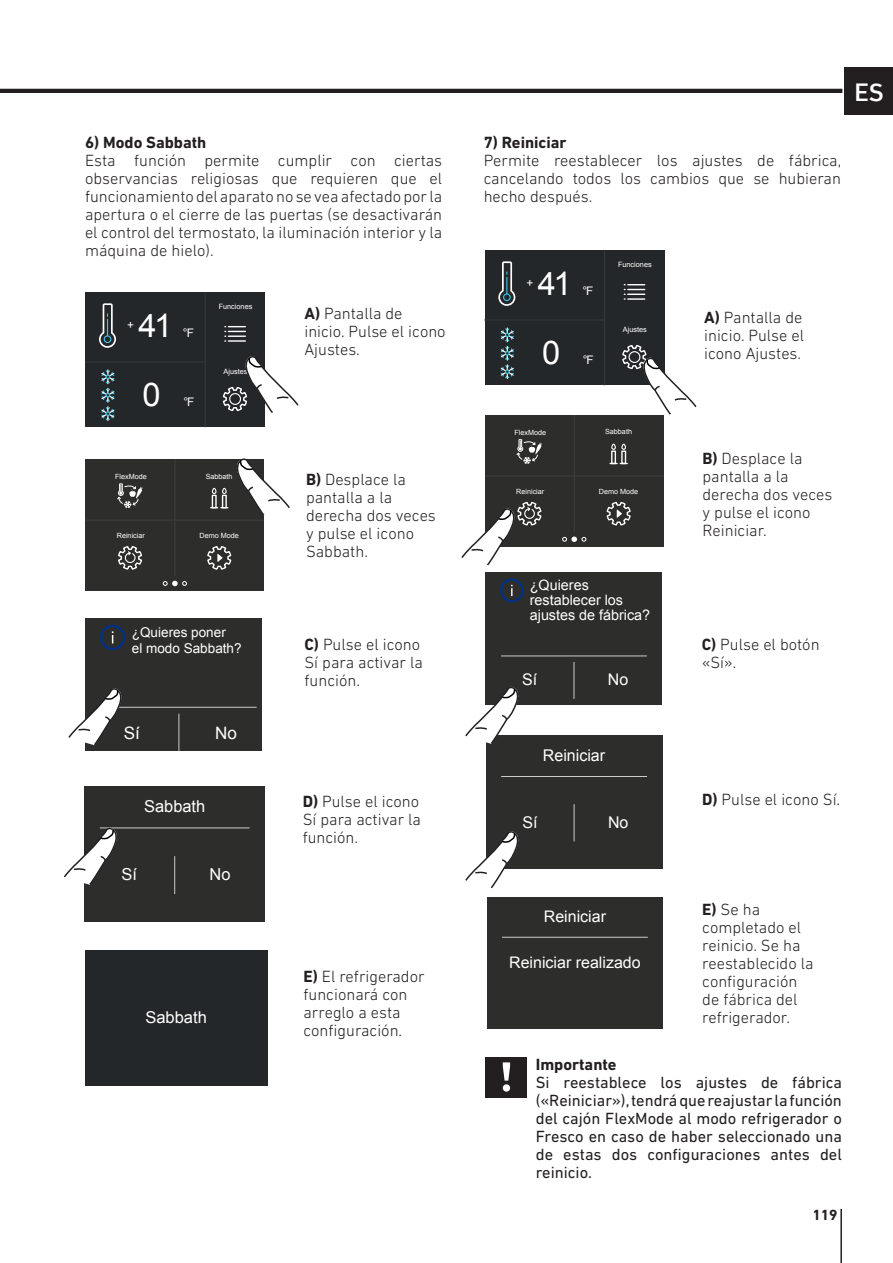
<style>
.page{position:relative;width:893px;height:1263px;background:#fff}
.page>*{position:absolute;margin:0;border:0;box-sizing:border-box;transform-origin:0 0}
.t1{font:32.55px "Arial";color:#fff}
.t2{font:500 25.5px "DIN Next LT Pro";color:#fff}
.t3{font:17.1px "Arial";color:#fff}
.t4{font:300 16.5px/18px "DIN Next LT Pro";color:#231f20}
.t5{font:16.5px/18px "DIN Next LT Pro";color:#231f20;text-align:justify}
.t6{font:700 16.5px "DIN Next LT Pro";color:#231f20}
.t7{font:16.5px "Arial";color:#fff}
.t8{font:16.35px "Arial";color:#fff}
.t9{font:16.2px "Arial";color:#fff}
.t10{font:16.05px "Arial";color:#fff}
.t11{font:15.9px "Arial";color:#fff}
.t12{font:700 15px "DIN Next LT Pro";color:#231f20}
.t13{font:14.4px/14.9px "Arial";color:#fff}
.t14{font:13.5px/15.9px "Arial";color:#fff}
.t15{font:11.85px "Arial";color:#fff}
.t16{font:7.35px "Arial";color:#fff}
.t17{font:7.2px "Arial";color:#fff}
.s1{font-weight:700}
</style>
<div class="page">
<hr style="left:0;top:89px;width:842px;height:4px;background:#231f20">
<div style="left:85px;top:951px;width:182px;height:135px;background:#242729"></div>
<div style="left:85px;top:618px;width:177px;height:133px;background:#2d2d2c"></div>
<hr style="left:101px;top:707px;width:156px;height:1px;background:#cccccb">
<hr style="left:179px;top:714px;width:1px;height:37px;background:#cccccb">
<div style="left:100px;top:625px;width:25px;height:25px;border:2px solid #003186;border-radius:50%"></div>
<div style="left:84px;top:786px;width:180px;height:135px;background:#2d2d2c"></div>
<hr style="left:100px;top:828px;width:150px;height:1px;background:#cccccb">
<hr style="left:174px;top:856px;width:1px;height:38px;background:#cccccb">
<div style="left:86px;top:459px;width:178px;height:132px;background:#2d2d2c"></div>
<hr style="left:174px;top:459px;width:1px;height:117px;background:#3e3e3d">
<hr style="left:86px;top:520px;width:178px;height:1px;background:#3e3e3d">
<svg style="left:163px;top:581px;width:24px;height:5px"></svg>
<svg style="left:207px;top:546px;width:25px;height:24px"></svg>
<svg style="left:118px;top:546px;width:24px;height:24px"></svg>
<div style="left:212px;top:495px;width:5px;height:13px;border:1px solid #fff"></div>
<div style="left:222px;top:495px;width:5px;height:13px;border:1px solid #fff"></div>
<svg style="left:212px;top:488px;width:15px;height:6px"></svg>
<svg style="left:211px;top:507px;width:17px;height:1px"></svg>
<svg style="left:117px;top:483px;width:26px;height:25px"></svg>
<div style="left:485px;top:415px;width:178px;height:132px;background:#2d2d2c"></div>
<hr style="left:574px;top:415px;width:1px;height:117px;background:#3e3e3d">
<hr style="left:485px;top:475px;width:178px;height:1px;background:#3e3e3d">
<svg style="left:562px;top:536px;width:24px;height:6px"></svg>
<svg style="left:606px;top:501px;width:25px;height:25px"></svg>
<div style="left:611px;top:450px;width:5px;height:14px;border:1px solid #fff"></div>
<div style="left:621px;top:450px;width:5px;height:14px;border:1px solid #fff"></div>
<svg style="left:611px;top:444px;width:15px;height:6px"></svg>
<svg style="left:610px;top:463px;width:17px;height:1px"></svg>
<svg style="left:516px;top:439px;width:26px;height:25px"></svg>
<div style="left:85px;top:292px;width:180px;height:135px;background:#242729"></div>
<hr style="left:205px;top:292px;width:1px;height:135px;background:#35383a">
<svg style="left:225px;top:326px;width:20px;height:16px"></svg>
<svg style="left:99px;top:303px;width:17px;height:45px"></svg>
<svg style="left:101px;top:369px;width:14px;height:52px"></svg>
<hr style="left:85px;top:361px;width:120px;height:1px;background:#35383a">
<div style="left:485px;top:250px;width:179px;height:135px;background:#242729"></div>
<hr style="left:604px;top:250px;width:1px;height:135px;background:#35383a">
<svg style="left:624px;top:284px;width:21px;height:16px"></svg>
<svg style="left:498px;top:261px;width:18px;height:45px"></svg>
<svg style="left:500px;top:327px;width:14px;height:52px"></svg>
<hr style="left:485px;top:319px;width:120px;height:2px;background:#35383a">
<div style="left:486px;top:572px;width:176px;height:133px;background:#2d2d2c"></div>
<hr style="left:501px;top:656px;width:146px;height:1px;background:#cdcccb">
<hr style="left:574px;top:662px;width:1px;height:37px;background:#cdcccb">
<svg style="left:511px;top:585px;width:2px;height:11px"></svg>
<div style="left:500px;top:579px;width:24px;height:23px;border:2px solid #003186;border-radius:50%"></div>
<div style="left:486px;top:735px;width:176px;height:134px;background:#2d2d2c"></div>
<hr style="left:501px;top:776px;width:146px;height:1px;background:#cccccb">
<hr style="left:574px;top:804px;width:1px;height:37px;background:#cccccb">
<div style="left:487px;top:897px;width:175px;height:131px;background:#2d2d2c"></div>
<hr style="left:502px;top:937px;width:146px;height:1px;background:#cccccb">
<div style="left:844px;top:67px;width:49px;height:48px;background:#231f20"></div>
<hr style="left:840px;top:1209px;width:2px;height:54px;background:#231f20">
<svg style="left:622px;top:344px;width:75px;height:72px"></svg>
<svg style="left:465px;top:831px;width:54px;height:58px"></svg>
<svg style="left:461px;top:501px;width:81px;height:65px"></svg>
<svg style="left:465px;top:685px;width:54px;height:59px"></svg>
<svg style="left:222px;top:356px;width:77px;height:57px"></svg>
<svg style="left:236px;top:458px;width:54px;height:58px"></svg>
<svg style="left:68px;top:688px;width:56px;height:58px"></svg>
<svg style="left:64px;top:827px;width:55px;height:58px"></svg>
<div style="left:486px;top:1057px;width:41px;height:40px;background:#231f20"></div>
<svg style="left:503px;top:1062px;width:7px;height:29px"></svg>
<p class="t6" style="left:85px;top:133px;width:123px">6) Modo Sabbath</p>
<p class="t4" style="left:85px;top:152px;width:359px;text-align:justify">Esta función permite cumplir con ciertas observancias religiosas que requieren que el funcionamiento del aparato no se vea afectado por la apertura o el cierre de las puertas (se desactivarán el control del termostato, la iluminación interior y la máquina de hielo).</p>
<p class="t15" style="left:127px;top:317px;width:8px">+</p>
<p class="t1" style="left:138px;top:304px;width:35px">41</p>
<p class="t15" style="left:183px;top:325px;width:13px">°F</p>
<p class="t1" style="left:143px;top:374px;width:20px">0</p>
<p class="t15" style="left:183px;top:394px;width:13px">°F</p>
<p class="t16" style="left:219px;top:302px;width:35px">Funciones</p>
<p class="t16" style="left:224px;top:367px;width:25px">Ajustes</p>
<p class="t17" style="left:115px;top:472px;width:33px">FlexMode</p>
<p class="t17" style="left:206px;top:471px;width:29px">Sabbath</p>
<p class="t17" style="left:117px;top:531px;width:30px">Reiniciar</p>
<p class="t17" style="left:199px;top:531px;width:41px">Demo Mode</p>
<p class="t14" style="left:132px;top:625px;width:111px">¿Quieres poner<br>el modo Sabbath?</p>
<p class="t3" style="left:124px;top:721px;width:18px">Sí</p>
<p class="t3" style="left:215px;top:721px;width:23px">No</p>
<p class="t7" style="left:144px;top:795px;width:63px">Sabbath</p>
<p class="t7" style="left:122px;top:863px;width:17px">Sí</p>
<p class="t7" style="left:210px;top:863px;width:23px">No</p>
<p class="t8" style="left:145px;top:1007px;width:63px">Sabbath</p>
<p class="t4" style="left:304px;top:304px;width:143px"><span class="s1">A)</span> Pantalla de inicio. Pulse el icono<br>Ajustes.</p>
<p class="t4" style="left:306px;top:470px;width:131px"><span class="s1">B)</span> Desplace la pantalla a la derecha dos veces y pulse el icono<br>Sabbath.</p>
<p class="t4" style="left:304px;top:635px;width:120px"><span class="s1">C)</span> Pulse el icono<br>Sí para activar la función.</p>
<p class="t4" style="left:303px;top:792px;width:120px;text-align:justify"><span class="s1">D)</span> Pulse el icono Sí para activar la función.</p>
<p class="t4" style="left:303px;top:967px;width:123px"><span class="s1">E)</span> El refrigerador funcionará con arreglo a esta configuración.</p>
<p class="t6" style="left:484px;top:133px;width:84px">7) Reiniciar</p>
<p class="t4" style="left:484px;top:152px;width:359px;text-align:justify">Permite reestablecer los ajustes de fábrica, cancelando todos los cambios que se hubieran hecho después.</p>
<h2 class="t2" style="left:854px;top:78px;width:31px">ES</h2>
<p class="t15" style="left:526px;top:275px;width:8px">+</p>
<p class="t1" style="left:538px;top:262px;width:35px">41</p>
<p class="t15" style="left:582px;top:283px;width:13px">°F</p>
<p class="t1" style="left:542px;top:332px;width:20px">0</p>
<p class="t15" style="left:583px;top:353px;width:13px">°F</p>
<p class="t16" style="left:618px;top:260px;width:35px">Funciones</p>
<p class="t16" style="left:623px;top:325px;width:25px">Ajustes</p>
<p class="t4" style="left:704px;top:308px;width:101px;text-align:justify"><span class="s1">A)</span> Pantalla de inicio. Pulse el icono Ajustes.</p>
<p class="t17" style="left:514px;top:428px;width:33px">FlexMode</p>
<p class="t17" style="left:605px;top:427px;width:29px">Sabbath</p>
<p class="t17" style="left:516px;top:487px;width:30px">Reiniciar</p>
<p class="t17" style="left:599px;top:487px;width:41px">Demo Mode</p>
<p class="t13" style="left:530px;top:578px;width:122px">¿Quieres restablecer los ajustes de fábrica?</p>
<p class="t10" style="left:522px;top:669px;width:17px">Sí</p>
<p class="t10" style="left:608px;top:669px;width:22px">No</p>
<p class="t9" style="left:543px;top:745px;width:64px">Reiniciar</p>
<p class="t9" style="left:522px;top:811px;width:17px">Sí</p>
<p class="t9" style="left:608px;top:811px;width:22px">No</p>
<p class="t4" style="left:702px;top:449px;width:131px"><span class="s1">B)</span> Desplace la pantalla a la derecha dos veces y pulse el icono<br>Reiniciar.</p>
<p class="t4" style="left:702px;top:635px;width:119px"><span class="s1">C)</span> Pulse el botón «Sí».</p>
<p class="t4" style="left:702px;top:790px;width:140px"><span class="s1">D)</span> Pulse el icono Sí.</p>
<p class="t11" style="left:544px;top:906px;width:64px">Reiniciar</p>
<p class="t11" style="left:509px;top:951px;width:133px">Reiniciar realizado</p>
<p class="t4" style="left:702px;top:900px;width:113px"><span class="s1">E)</span> Se ha completado el reinicio. Se ha reestablecido la configuración de fábrica del refrigerador.</p>
<p class="t6" style="left:536px;top:1055px;width:82px">Importante</p>
<p class="t5" style="left:536px;top:1073px;width:308px">Si reestablece los ajustes de fábrica («Reiniciar»), tendrá que reajustar la función del cajón FlexMode al modo refrigerador o Fresco en caso de haber seleccionado una de estas dos configuraciones antes del reinicio.</p>
<p class="t12" style="left:812px;top:1206px;width:27px">119</p>
</div>
